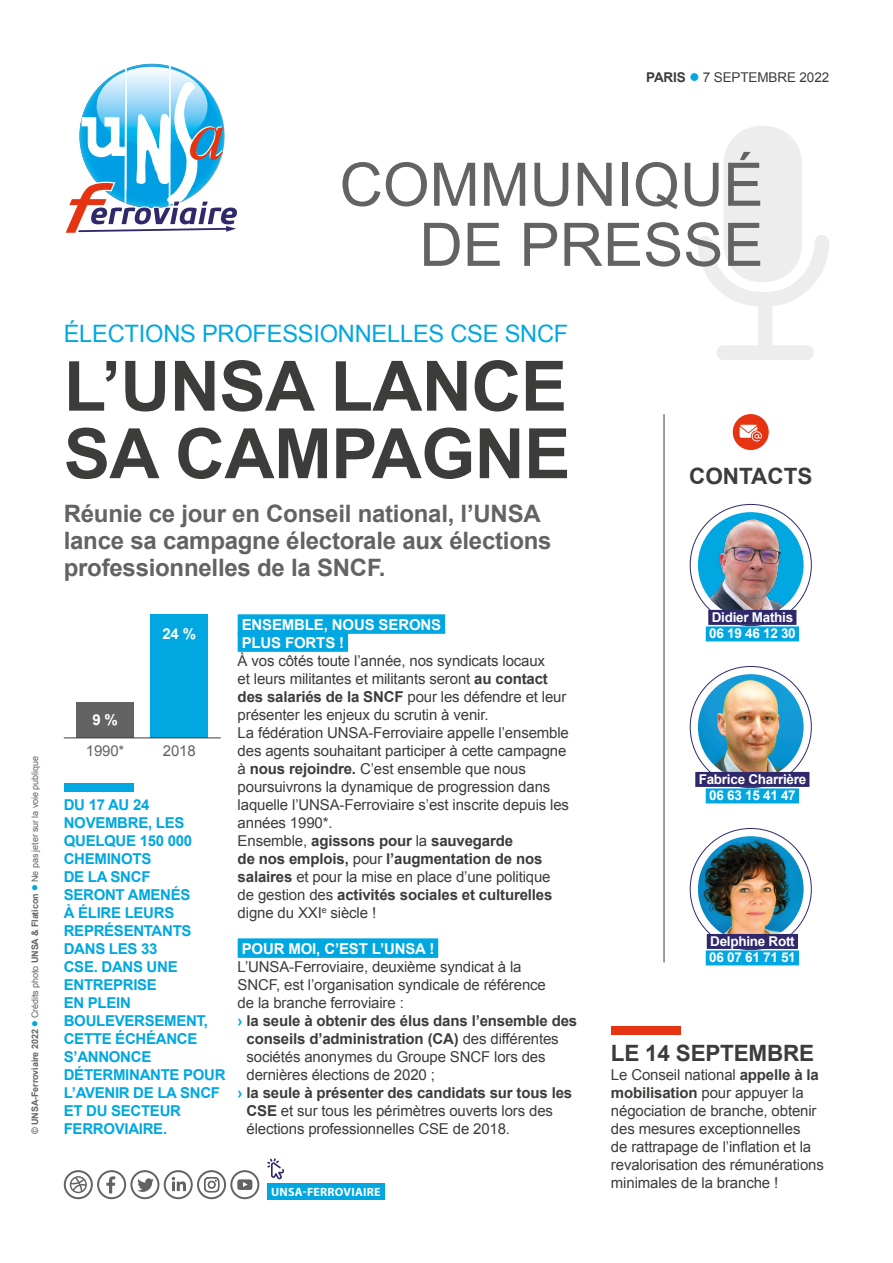
<style>
.page{position:relative;width:893px;height:1263px;background:#fff}
.page>*{position:absolute;margin:0;border:0;box-sizing:border-box;transform-origin:0 0}
.t1{font:700 69.45px/67.5px "Arial";letter-spacing:-.01em;color:#3c3c3b}
.t2{font:60.15px/60.2px "Arial";color:#646363;text-align:right}
.t3{font:700 24px/27px "Arial";letter-spacing:-.01em;color:#646363}
.t4{font:24px "Arial";letter-spacing:-.01em;color:#00a7e1}
.t5{font:700 22.5px "Arial";letter-spacing:-.01em;color:#3c3c3b}
.t6{font:15px/18px "Arial";letter-spacing:-.01em;color:#3c3c3b}
.t7{font:700 15px/18px "Arial";letter-spacing:-.02em;color:#00a7e1}
.t8{font:700 15px "Arial";letter-spacing:-.01em;color:#3c3c3b}
.t9{font:700 15px/18px "Arial";letter-spacing:-.01em;color:#fff}
.t10{font:15px "Arial";letter-spacing:-.01em;color:#646363}
.t11{font:700 13.5px/16.5px "Arial";letter-spacing:-.02em;color:#fff}
.t12{font:13.5px "Arial";letter-spacing:-.01em;color:#3c3c3b}
.t13{font:700 12px "Myriad Pro";letter-spacing:.02em;color:#fff}
.t14{font:9px "Arial";letter-spacing:-.01em;color:#646363}
.s1{font-weight:700}
.s2{color:#00a7e1}
.s3{font-weight:400}
</style>
<div class="page">
<div style="left:77px;top:702px;width:57px;height:36px;background:#646363"></div>
<div style="left:151px;top:614px;width:57px;height:124px;background:#00a7e1"></div>
<div style="left:724px;top:126px;width:78px;height:156px;background:#ededed;border-radius:36px"></div>
<svg style="left:698px;top:235px;width:131px;height:125px"></svg>
<div style="left:238px;top:614px;width:207px;height:20px;background:#00a7e1"></div>
<div style="left:238px;top:632px;width:110px;height:20px;background:#00a7e1"></div>
<div style="left:238px;top:938px;width:200px;height:20px;background:#00a7e1"></div>
<div style="left:733px;top:414px;width:36px;height:36px;background:#e63312;border-radius:50%"></div>
<svg style="left:740px;top:425px;width:22px;height:16px"></svg>
<hr style="left:664px;top:414px;width:1px;height:548px;background:#3c3c3b">
<svg style="left:65px;top:64px;width:172px;height:169px"></svg>
<div style="left:64px;top:784px;width:70px;height:8px;background:#00a7e1"></div>
<img style="left:698px;top:512px;width:103px;height:106px">
<img style="left:698px;top:674px;width:106px;height:106px;border-radius:53px">
<img style="left:698px;top:836px;width:106px;height:106px;border-radius:53px">
<div style="left:708px;top:610px;width:88px;height:15px;background:#2f296c"></div>
<div style="left:706px;top:626px;width:93px;height:15px;background:#00a7e1"></div>
<div style="left:695px;top:772px;width:114px;height:15px;background:#2f296c"></div>
<div style="left:706px;top:788px;width:93px;height:15px;background:#00a7e1"></div>
<div style="left:707px;top:934px;width:91px;height:15px;background:#2f296c"></div>
<div style="left:706px;top:950px;width:93px;height:15px;background:#00a7e1"></div>
<div style="left:267px;top:1183px;width:118px;height:16px;background:#00a7e1"></div>
<svg style="left:64px;top:1170px;width:195px;height:29px"></svg>
<svg style="left:267px;top:1158px;width:17px;height:22px"></svg>
<div style="left:611px;top:1026px;width:70px;height:8px;background:#e63312"></div>
<hr style="left:64px;top:738px;width:157px;height:1px;background:#3c3c3b">
<p class="t12" style="left:646px;top:69px;width:185px"><span class="s1">PARIS</span> <span class="s2">●</span> 7 SEPTEMBRE 2022</p>
<p class="t14" style="left:29px;top:1134px;width:379px;rotate:-90deg"><span class="s1">© UNSA-Ferroviaire 2022</span> <span class="s2">●</span> Crédits photo <span class="s1">UNSA &amp; Flaticon</span> <span class="s2">●</span> Ne pas jeter sur la voie publique</p>
<h2 class="t2" style="left:339px;top:155px;width:425px">COMMUNIQUÉ<br>DE PRESSE</h2>
<h3 class="t4" style="left:64px;top:317px;width:506px">ÉLECTIONS PROFESSIONNELLES CSE SNCF</h3>
<h1 class="t1" style="left:64px;top:355px;width:508px">L’UNSA LANCE<br>SA CAMPAGNE</h1>
<h3 class="t3" style="left:64px;top:500px;width:489px">Réunie ce jour en Conseil national, l’UNSA lance sa campagne électorale aux élections professionnelles de la SNCF.</h3>
<p class="t9" style="left:242px;top:616px;width:201px">ENSEMBLE, NOUS SERONS<br>PLUS FORTS !</p>
<p class="t6" style="left:238px;top:652px;width:333px">À vos côtés toute l’année, nos syndicats locaux<br>et leurs militantes et militants seront <span class="s1">au contact des salariés de la SNCF</span> pour les défendre et leur présenter les enjeux du scrutin à venir.<br>La fédération UNSA-Ferroviaire appelle l’ensemble des agents souhaitant participer à cette campagne à <span class="s1">nous rejoindre.</span> C’est ensemble que nous poursuivrons la dynamique de progression dans laquelle l’UNSA-Ferroviaire s’est inscrite depuis les années 1990*.<br>Ensemble, <span class="s1">agissons pour</span> la <span class="s1">sauvegarde<br>de nos emplois,</span> pour <span class="s1">l’augmentation de nos salaires</span> et pour la mise en place d’une politique de gestion des <span class="s1">activités sociales et culturelles </span>digne du XXI<sup>e</sup> siècle !</p>
<p class="t9" style="left:242px;top:940px;width:194px">POUR MOI, C’EST L’UNSA !</p>
<p class="t6" style="left:238px;top:958px;width:285px">L’UNSA-Ferroviaire, deuxième syndicat à la</p>
<p class="t6" style="left:238px;top:976px;width:310px">SNCF, est l’organisation syndicale de référence</p>
<p class="t6" style="left:238px;top:994px;width:168px">de la branche ferroviaire :</p>
<p class="t8" style="left:238px;top:1011px;width:341px"><span class="s2">›</span> la seule à obtenir des élus dans l’ensemble des</p>
<p class="t8" style="left:247px;top:1029px;width:314px">conseils d’administration (CA) <span class="s3">des différentes</span></p>
<p class="t6" style="left:247px;top:1048px;width:301px">sociétés anonymes du Groupe SNCF lors des</p>
<p class="t6" style="left:247px;top:1066px;width:190px">dernières élections de 2020 ;</p>
<p class="t8" style="left:238px;top:1083px;width:336px"><span class="s2">›</span> la seule à présenter des candidats sur tous les</p>
<p class="t6" style="left:247px;top:1102px;width:308px"><span class="s1">CSE</span> et sur tous les périmètres ouverts lors des</p>
<p class="t6" style="left:247px;top:1120px;width:265px">élections professionnelles CSE de 2018.</p>
<p class="t9" style="left:162px;top:625px;width:35px">24 %</p>
<p class="t9" style="left:92px;top:712px;width:27px">9 %</p>
<p class="t10" style="left:86px;top:741px;width:40px">1990*</p>
<p class="t10" style="left:163px;top:741px;width:34px">2018</p>
<p class="t7" style="left:64px;top:796px;width:163px">DU 17 AU 24<br>NOVEMBRE, LES<br>QUELQUE 150 000<br>CHEMINOTS<br>DE LA SNCF<br>SERONT AMENÉS<br>À ÉLIRE LEURS<br>REPRÉSENTANTS<br>DANS LES 33<br>CSE. DANS UNE<br>ENTREPRISE<br>EN PLEIN<br>BOULEVERSEMENT,<br>CETTE ÉCHÉANCE<br>S’ANNONCE<br>DÉTERMINANTE POUR<br>L’AVENIR DE LA SNCF<br>ET DU SECTEUR<br>FERROVIAIRE.</p>
<p class="t13" style="left:271px;top:1184px;width:111px">UNSA-FERROVIAIRE</p>
<h3 class="t5" style="left:689px;top:462px;width:125px">CONTACTS</h3>
<p class="t11" style="left:709px;top:609px;width:88px">Didier Mathis<br>06 19 46 12 30</p>
<p class="t11" style="left:699px;top:771px;width:109px;text-align:center">Fabrice Charrière<br>06 63 15 41 47</p>
<p class="t11" style="left:709px;top:933px;width:88px">Delphine Rott<br>06 07 61 71 51</p>
<h3 class="t5" style="left:611px;top:1038px;width:205px">LE 14 SEPTEMBRE</h3>
<p class="t6" style="left:611px;top:1066px;width:214px">Le Conseil national <span class="s1">appelle à la mobilisation</span> pour appuyer la négociation de branche, obtenir des mesures exceptionnelles<br>de rattrapage de l’inflation et la revalorisation des rémunérations minimales de la branche !</p>
</div>
